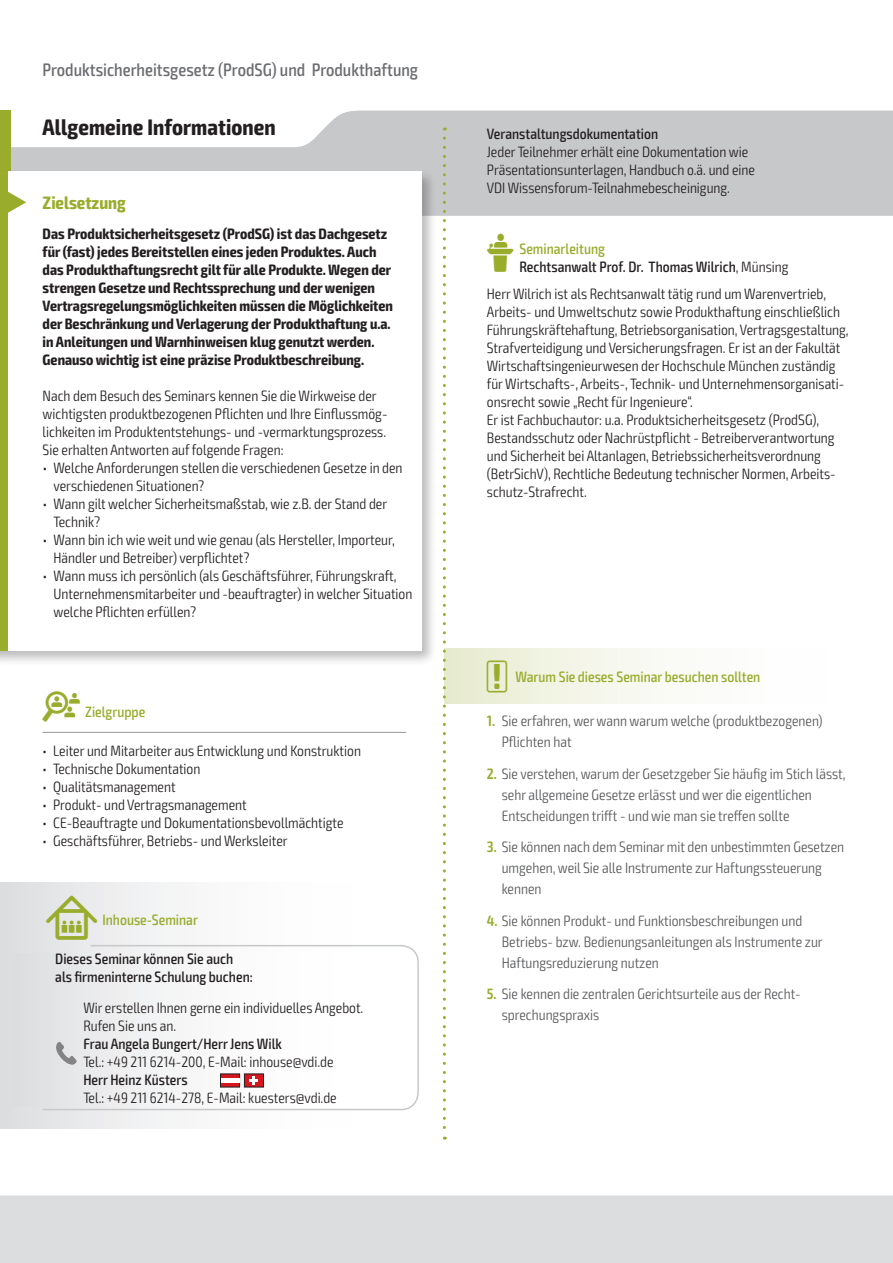
<style>
.page{position:relative;width:893px;height:1263px;background:#fff}
.page>*{position:absolute;margin:0;border:0;box-sizing:border-box;transform-origin:0 0}
.t1{font:700 condensed 22.5px "Exo 2";letter-spacing:.005em;color:#231f20}
.t2{font:500 condensed 18px "Exo 2";color:#6c6d70}
.t3{font:700 condensed 18px "Exo 2";color:#9aac2c}
.t4{font:300 condensed 15px/18px "Exo 2";color:#231f20}
.t5{font:300 condensed 15px/21px "Exo 2";color:#57585a}
.t6{font:700 condensed 15px/18px "Exo 2";color:#231f20}
.t7{font:500 condensed 15px/18px "Exo 2";color:#231f20}
.t8{font:500 condensed 15px "Exo 2";color:#9aac2c}
.s1{font-family:"VDI Iconset S4 A Regular";font-weight:400;font-stretch:normal}
.s2{font-family:"VDI Iconset S4 A Regular";font-weight:400;font-stretch:normal;font-size:15.45px}
.s3{font-weight:300}
.s4{font-weight:600;color:#9aac2c}
</style>
<div class="page">
<div style="left:0;top:1195px;width:893px;height:68px;background:#dcdddf"></div>
<svg style="left:11px;top:111px;width:881px;height:105px;fill:#c7c8ca"></svg>
<hr style="left:892px;top:111px;width:1px;height:105px;background:#9aac2c">
<div style="left:0;top:111px;width:11px;height:63px;background:#9aac2c"></div>
<hr style="left:43px;top:732px;width:363px;height:1px;background:#939598">
<div style="left:444px;top:648px;width:406px;height:55px;background:linear-gradient(to right,#eaedd5,#fff)"></div>
<div style="left:0;top:168px;width:437px;height:498px;background:#231f20;opacity:.3"></div>
<div style="left:0;top:171px;width:422px;height:480px;background:#fff"></div>
<div style="left:0;top:171px;width:8px;height:480px;background:#9aac2c"></div>
<svg style="left:8px;top:191px;width:18px;height:22px"></svg>
<div style="left:0;top:882px;width:419px;height:247px;background:linear-gradient(to right,#e2e3e5,#fff)"></div>
<svg style="left:42px;top:944px;width:377px;height:167px"></svg>
<div style="left:13px;top:954px;width:382px;height:152px;background:linear-gradient(to right,#e3e3e5,#fff)"></div>
<svg style="left:220px;top:1073px;width:44px;height:14px"></svg>
<hr style="left:221px;top:1078px;width:18px;height:4px;background:#fff">
<svg style="left:56px;top:1042px;width:21px;height:23px"></svg>
<svg style="left:443px;top:138px;width:3px;height:1002px"></svg>
<p class="t2" style="left:43px;top:59px;width:377px">Produktsicherheitsgesetz (ProdSG) und Produkthaftung</p>
<h1 class="t1" style="left:43px;top:113px;width:235px">Allgemeine Informationen</h1>
<p class="t7" style="left:487px;top:125px;width:173px">Veranstaltungsdokumentation</p>
<p class="t4" style="left:487px;top:143px;width:270px">Jeder Teilnehmer erhält eine Dokumentation wie<br>Präsentationsunterlagen, Handbuch o.ä. und eine<br>VDI Wissensforum-Teilnahmebescheinigung.</p>
<p class="t3" style="left:43px;top:191px;width:85px">Zielsetzung</p>
<p class="t6" style="left:43px;top:225px;width:352px">Das Produktsicherheitsgesetz (ProdSG) ist das Dachgesetz für (fast) jedes Bereitstellen eines jeden Produktes. Auch das Produkthaftungsrecht gilt für alle Produkte. Wegen der strengen Gesetze und Rechtssprechung und der wenigen Vertragsregelungsmöglichkeiten müssen die Möglichkeiten der Beschränkung und Verlagerung der Produkthaftung u.a. in Anleitungen und Warnhinweisen klug genutzt werden.<br>Genauso wichtig ist eine präzise Produktbeschreibung.</p>
<p class="t4" style="left:43px;top:387px;width:346px">Nach dem Besuch des Seminars kennen Sie die Wirkweise der wichtigsten produktbezogenen Pflichten und Ihre Einflussmög&shy;lichkeiten im Produktentstehungs- und -vermarktungsprozess.<br>Sie erhalten Antworten auf folgende Fragen:</p>
<p class="t4" style="left:54px;top:459px;width:351px;text-indent:-11px">• Welche Anforderungen stellen die verschiedenen Gesetze in den verschiedenen Situationen?</p>
<p class="t4" style="left:54px;top:495px;width:335px;text-indent:-11px">• Wann gilt welcher Sicherheitsmaßstab, wie z.B. der Stand der<br>Technik?</p>
<p class="t4" style="left:54px;top:531px;width:343px;text-indent:-11px">• Wann bin ich wie weit und wie genau (als Hersteller, Importeur,<br>Händler und Betreiber) verpflichtet?</p>
<p class="t4" style="left:54px;top:567px;width:360px;text-indent:-11px">• Wann muss ich persönlich (als Geschäftsführer, Führungskraft,<br>Unternehmensmitarbeiter und -beauftragter) in welcher Situation welche Pflichten erfüllen?</p>
<p class="t8" style="left:43px;top:703px;width:104px"><span class="s1">Z</span> Zielgruppe</p>
<p class="t4" style="left:43px;top:742px;width:320px">• Leiter und Mitarbeiter aus Entwicklung und Konstruktion</p>
<p class="t4" style="left:43px;top:760px;width:159px">• Technische Dokumentation</p>
<p class="t4" style="left:43px;top:778px;width:135px">• Qualitätsmanagement</p>
<p class="t4" style="left:43px;top:796px;width:206px">• Produkt- und Vertragsmanagement</p>
<p class="t4" style="left:43px;top:814px;width:303px">• CE-Beauftragte und Dokumentationsbevollmächtigte</p>
<p class="t4" style="left:43px;top:832px;width:247px">• Geschäftsführer, Betriebs- und Werksleiter</p>
<p class="t8" style="left:46px;top:911px;width:153px"><span class="s2">I</span> Inhouse-Seminar</p>
<p class="t7" style="left:55px;top:950px;width:199px">Dieses Seminar können Sie auch als firmeninterne Schulung buchen:</p>
<p class="t4" style="left:83px;top:999px;width:282px">Wir erstellen Ihnen gerne ein individuelles Angebot.<br>Rufen Sie uns an.</p>
<p class="t7" style="left:83px;top:1035px;width:200px">Frau Angela Bungert/Herr Jens Wilk</p>
<p class="t4" style="left:83px;top:1053px;width:252px">Tel.: +49 211 6214-200, E-Mail: inhouse@vdi.de</p>
<p class="t7" style="left:83px;top:1071px;width:106px">Herr Heinz Küsters</p>
<p class="t4" style="left:83px;top:1089px;width:255px">Tel.: +49 211 6214-278, E-Mail: kuesters@vdi.de</p>
<p class="t8" style="left:487px;top:240px;width:120px"><span class="s1">L</span> Seminarleitung</p>
<p class="t4" style="left:487px;top:285px;width:363px">Herr Wilrich ist als Rechtsanwalt tätig rund um Warenvertrieb, Arbeits- und Umweltschutz sowie Produkthaftung einschließlich Führungskräftehaftung, Betriebsorganisation, Vertragsgestaltung, Strafverteidigung und Versicherungsfragen. Er ist an der Fakultät Wirtschaftsingenieurwesen der Hochschule München zuständig für Wirtschafts-, Arbeits-, Technik- und Unternehmensorganisati&shy;onsrecht sowie „Recht für Ingenieure“.<br>Er ist Fachbuchautor: u.a. Produktsicherheitsgesetz (ProdSG), Bestandsschutz oder Nachrüstpflicht - Betreiberverantwortung und Sicherheit bei Altanlagen, Betriebssicherheitsverordnung (BetrSichV), Rechtliche Bedeutung technischer Normen, Arbeits&shy;schutz-Strafrecht.</p>
<p class="t7" style="left:519px;top:258px;width:271px">Rechtsanwalt Prof. Dr. Thomas Wilrich<span class="s3">, Münsing</span></p>
<p class="t8" style="left:487px;top:668px;width:275px"><span class="s1">!</span> Warum Sie dieses Seminar besuchen sollten</p>
<p class="t5" style="left:502px;top:711px;width:322px;text-indent:-15px"><span class="s4">1.</span> Sie erfahren, wer wann warum welche (produktbezogenen)<br>Pflichten hat</p>
<p class="t5" style="left:502px;top:763px;width:345px;text-indent:-15px"><span class="s4">2.</span> Sie verstehen, warum der Gesetzgeber Sie häufig im Stich lässt, sehr allgemeine Gesetze erlässt und wer die eigentlichen<br>Entscheidungen trifft - und wie man sie treffen sollte</p>
<p class="t5" style="left:502px;top:837px;width:344px;text-indent:-15px"><span class="s4">3.</span> Sie können nach dem Seminar mit den unbestimmten Gesetzen umgehen, weil Sie alle Instrumente zur Haftungssteuerung kennen</p>
<p class="t5" style="left:502px;top:910px;width:322px;text-indent:-15px"><span class="s4">4.</span> Sie können Produkt- und Funktionsbeschreibungen und<br>Betriebs- bzw. Bedienungsanleitungen als Instrumente zur<br>Haftungsreduzierung nutzen</p>
<p class="t5" style="left:502px;top:984px;width:299px;text-indent:-15px"><span class="s4">5.</span> Sie kennen die zentralen Gerichtsurteile aus der Recht&shy;sprechungspraxis</p>
</div>
